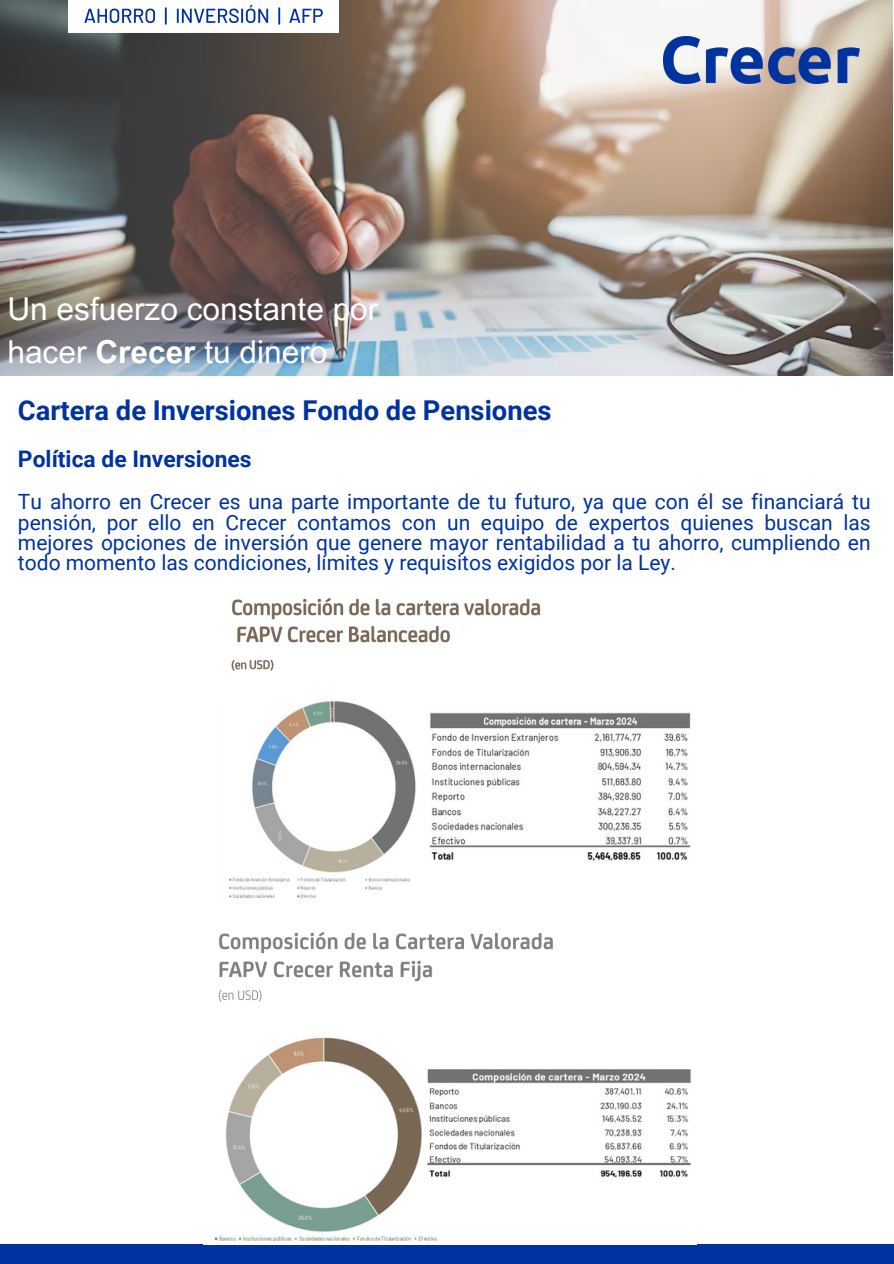
<style>
.page{position:relative;width:894px;height:1264px;background:#fff}
.page>*{position:absolute;margin:0;border:0;box-sizing:border-box;transform-origin:0 0}
.t1{font:31.65px/43.8px "Arial MT Pro";color:#fff}
.t2{font:700 27.3px "Roboto";color:#0033a0}
.t3{font:700 22.8px "Roboto";color:#0033a0}
.t4{font:21px/20.2px "Roboto";color:#0033a0;text-align:justify}
.s1{font-weight:700}
</style>
<div class="page">
<img style="left:0;top:0;width:892px;height:376px">
<div style="left:0;top:1243px;width:893px;height:20px;background:#0033a0"></div>
<img style="left:69px;top:0;width:269px;height:33px">
<img style="left:663px;top:37px;width:195px;height:47px">
<img style="left:232px;top:597px;width:309px;height:22px">
<img style="left:237px;top:625px;width:213px;height:18px">
<img style="left:232px;top:659px;width:42px;height:12px">
<img style="left:229px;top:700px;width:462px;height:198px">
<img style="left:219px;top:932px;width:334px;height:21px">
<img style="left:219px;top:960px;width:214px;height:21px">
<img style="left:218px;top:990px;width:44px;height:12px">
<img style="left:203px;top:1037px;width:493px;height:207px">
<h1 class="t1" style="left:7px;top:290px;width:372px">Un esfuerzo constante por hacer <span class="s1">Crecer</span> tu dinero</h1>
<h2 class="t2" style="left:18px;top:395px;width:535px">Cartera de Inversiones Fondo de Pensiones</h2>
<h3 class="t3" style="left:18px;top:445px;width:235px">Política de Inversiones</h3>
<p class="t4" style="left:18px;top:492px;width:853px">Tu ahorro en Crecer es una parte importante de tu futuro, ya que con él se financiará tu pensión, por ello en Crecer contamos con un equipo de expertos quienes buscan las mejores opciones de inversión que genere mayor rentabilidad a tu ahorro, cumpliendo en todo momento las condiciones, límites y requisitos exigidos por la Ley.</p>
</div>
